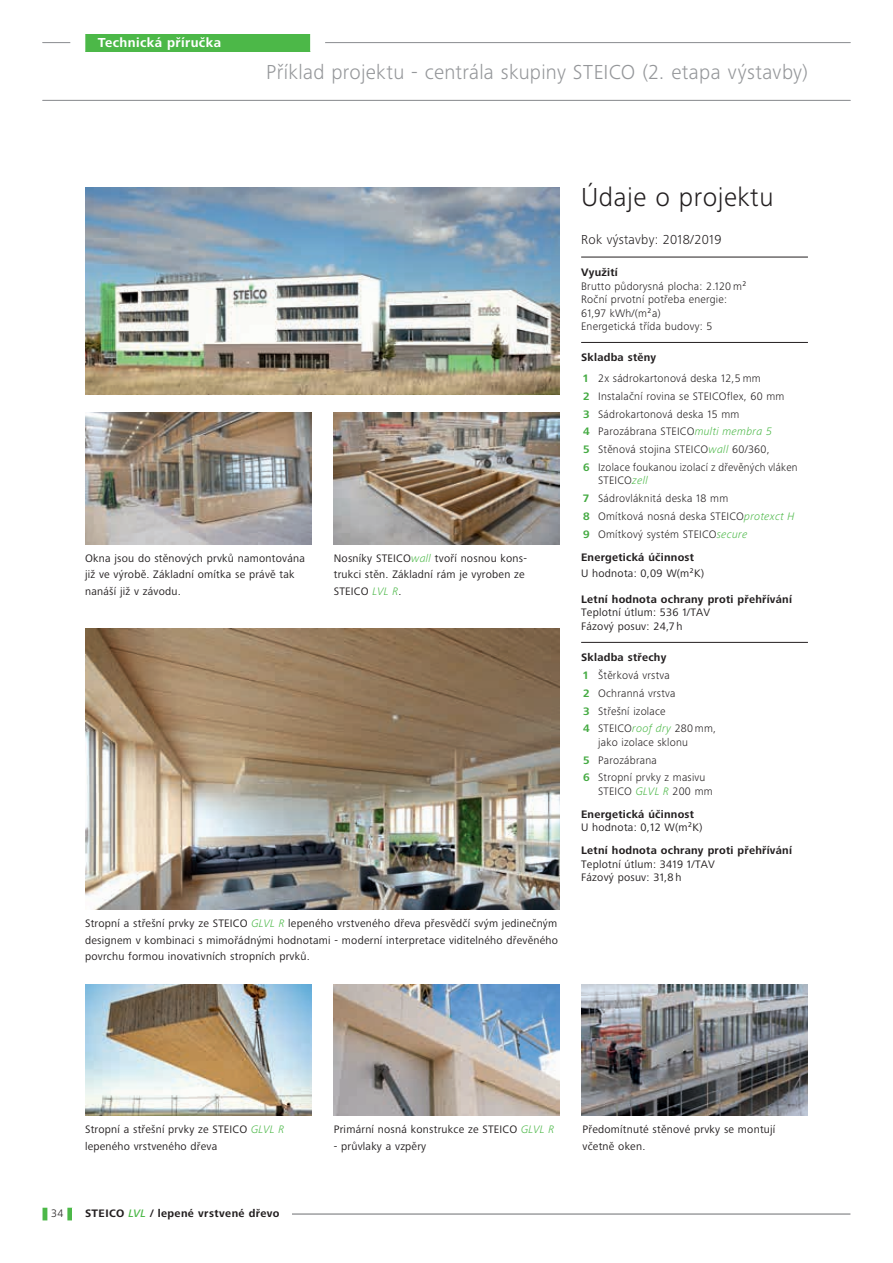
<style>
.page{position:relative;width:893px;height:1263px;background:#fff}
.page>*{position:absolute;margin:0;border:0;box-sizing:border-box;transform-origin:0 0}
.t1{font:300 27px "Frutiger Next LTW1 G";letter-spacing:.02em;color:#231f20}
.t2{font:300 21px "Frutiger Next LTW1 G";letter-spacing:.015em;color:#95979a}
.t3{font:300 13.5px "Frutiger Next Pro";letter-spacing:.02em;color:#231f20}
.t4{font:700 13.5px "Frutiger Next LTW1 G";letter-spacing:.03em;color:#fff}
.t5{font:11.25px/16.5px "Frutiger Next LTW1 G";letter-spacing:.02em;color:#231f20}
.t6{font:300 11.25px/17.7px "Frutiger Next LTW1 G";letter-spacing:.02em;color:#231f20}
.t7{font:700 11.25px/22.8px "Frutiger Next LTW1 G";letter-spacing:.02em;color:#231f20}
.t8{font:300 11.25px/13.5px "Frutiger Next Pro";letter-spacing:.02em;color:#231f20}
.s1{font-weight:300;font-style:italic;color:#4cb848}
.s2{font-weight:700}
.s3{font-weight:700;color:#44aa42}
.s4{font-style:italic;color:#4cb848}
.s5{font-weight:300}
.s6{font-weight:500;font-style:italic;color:#4cb848}
</style>
<div class="page">
<hr style="left:85px;top:1214px;width:765px;height:1px;background:#6c6d70">
<hr style="left:43px;top:1208px;width:4px;height:12px;background:#4cb848">
<div style="left:67px;top:1208px;width:5px;height:12px;background:#4cb848"></div>
<div style="left:72px;top:1208px;width:220px;height:12px;background:#fff"></div>
<hr style="left:43px;top:42px;width:807px;height:1px;background:#95979a">
<hr style="left:43px;top:100px;width:807px;height:1px;background:#95979a">
<hr style="left:581px;top:257px;width:227px;height:1px;background:#231f20">
<hr style="left:581px;top:342px;width:227px;height:1px;background:#231f20">
<hr style="left:581px;top:642px;width:227px;height:1px;background:#231f20">
<img style="left:85px;top:188px;width:475px;height:206px">
<img style="left:333px;top:413px;width:227px;height:131px">
<img style="left:85px;top:413px;width:227px;height:131px">
<img style="left:85px;top:628px;width:475px;height:282px">
<img style="left:333px;top:985px;width:227px;height:131px">
<img style="left:85px;top:985px;width:227px;height:131px">
<img style="left:581px;top:985px;width:227px;height:131px">
<div style="left:85px;top:34px;width:225px;height:18px;background:#4cb848"></div>
<div style="left:70px;top:34px;width:15px;height:18px;background:#fff"></div>
<div style="left:310px;top:34px;width:15px;height:18px;background:#fff"></div>
<p class="t4" style="left:98px;top:35px;width:125px">Technická příručka</p>
<h2 class="t2" style="left:266px;top:60px;width:543px">Příklad projektu - centrála skupiny STEICO (2. etapa výstavby)</h2>
<p class="t5" style="left:85px;top:550px;width:221px">Okna jsou do stěnových prvků namontována již ve výrobě. Základní omítka se právě tak nanáší již v závodu.</p>
<p class="t5" style="left:334px;top:550px;width:195px">Nosníky STEICO<span class="s1">wall</span> tvoří nosnou kons&shy;trukci stěn. Základní rám je vyroben ze<br>STEICO <span class="s1">LVL R</span>.</p>
<p class="t5" style="left:85px;top:915px;width:474px;text-align:justify">Stropní a střešní prvky ze STEICO <span class="s1">GLVL R</span> lepeného vrstveného dřeva přesvědčí svým jedinečným designem v kombinaci s mimořádnými hodnotami - moderní interpretace viditelného dřevěného povrchu formou inovativních stropních prvků.</p>
<h1 class="t1" style="left:581px;top:182px;width:194px">Údaje o projektu</h1>
<p class="t3" style="left:581px;top:232px;width:142px">Rok výstavby: 2018/2019</p>
<p class="t7" style="left:581px;top:261px;width:38px">Využití</p>
<p class="t8" style="left:581px;top:279px;width:167px">Brutto půdorysná plocha: 2.120 m²<br>Roční prvotní potřeba energie:<br>61,97 kWh/(m²a)<br>Energetická třída budovy: 5</p>
<p class="t6" style="left:581px;top:347px;width:181px;line-height:20.7px"><span class="s2">Skladba stěny<br></span><span class="s3">1</span> 2x sádrokartonová deska 12,5 mm</p>
<p class="t6" style="left:583px;top:387px;width:216px"><span class="s3">2</span> Instalační rovina se STEICOflex, 60 mm<br><span class="s3">3</span> Sádrokartonová deska 15 mm<br><span class="s3">4</span> Parozábrana STEICO<span class="s4">multi membra 5<br></span><span class="s3">5</span> Stěnová stojina STEICO<span class="s4">wall</span> 60/360,<br><span class="s3">6</span> Izolace foukanou izolací z dřevěných vláken</p>
<p class="t6" style="left:583px;top:472px;width:213px;text-indent:15px">STEICO<span class="s4">zell<br></span><span class="s3">7</span> Sádrovláknitá deska 18 mm<br><span class="s3">8</span> Omítková nosná deska STEICO<span class="s4">protexct H<br></span><span class="s3">9</span> Omítkový systém STEICO<span class="s4">secure</span></p>
<p class="t7" style="left:581px;top:546px;width:114px">Energetická účinnost</p>
<p class="t5" style="left:581px;top:565px;width:124px">U hodnota: 0,09 W(m²K)</p>
<p class="t7" style="left:581px;top:588px;width:212px">Letní hodnota ochrany proti přehřívání</p>
<p class="t5" style="left:581px;top:606px;width:131px;line-height:13.5px">Teplotní útlum: 536 1/TAV<br>Fázový posuv: 24,7 h</p>
<p class="t6" style="left:581px;top:649px;width:137px"><span class="s2">Skladba střechy<br></span><span class="s3">1</span> Štěrková vrstva<br><span class="s3">2</span> Ochranná vrstva<br><span class="s3">3</span> Střešní izolace<br><span class="s3">4</span> STEICO<span class="s4">roof dry</span> 280 mm,</p>
<p class="t6" style="left:583px;top:733px;width:124px;text-indent:15px">jako izolace sklonu<br><span class="s3">5</span> Parozábrana<br><span class="s3">6</span> Stropní prvky z masivu</p>
<p class="t7" style="left:581px;top:780px;width:133px;text-indent:17px"><span class="s5">STEICO</span> <span class="s1">GLVL R</span> <span class="s5">200 mm<br></span>Energetická účinnost</p>
<p class="t5" style="left:581px;top:820px;width:123px">U hodnota: 0,12 W(m²K)</p>
<p class="t7" style="left:581px;top:839px;width:212px">Letní hodnota ochrany proti přehřívání</p>
<p class="t5" style="left:581px;top:857px;width:135px;line-height:13.5px">Teplotní útlum: 3419 1/TAV<br>Fázový posuv: 31,8 h</p>
<p class="t5" style="left:85px;top:1122px;width:201px">Stropní a střešní prvky ze STEICO <span class="s1">GLVL R </span>lepeného vrstveného dřeva</p>
<p class="t5" style="left:334px;top:1122px;width:222px">Primární nosná konstrukce ze STEICO <span class="s1">GLVL R</span></p>
<p class="t5" style="left:334px;top:1138px;width:94px">- průvlaky a vzpěry</p>
<p class="t6" style="left:51px;top:1205px;width:14px">34</p>
<p class="t7" style="left:85px;top:1202px;width:196px">STEICO <span class="s6">LVL</span> / lepené vrstvené dřevo</p>
<p class="t5" style="left:583px;top:1122px;width:194px">Předomítnuté stěnové prvky se montují včetně oken.</p>
</div>
